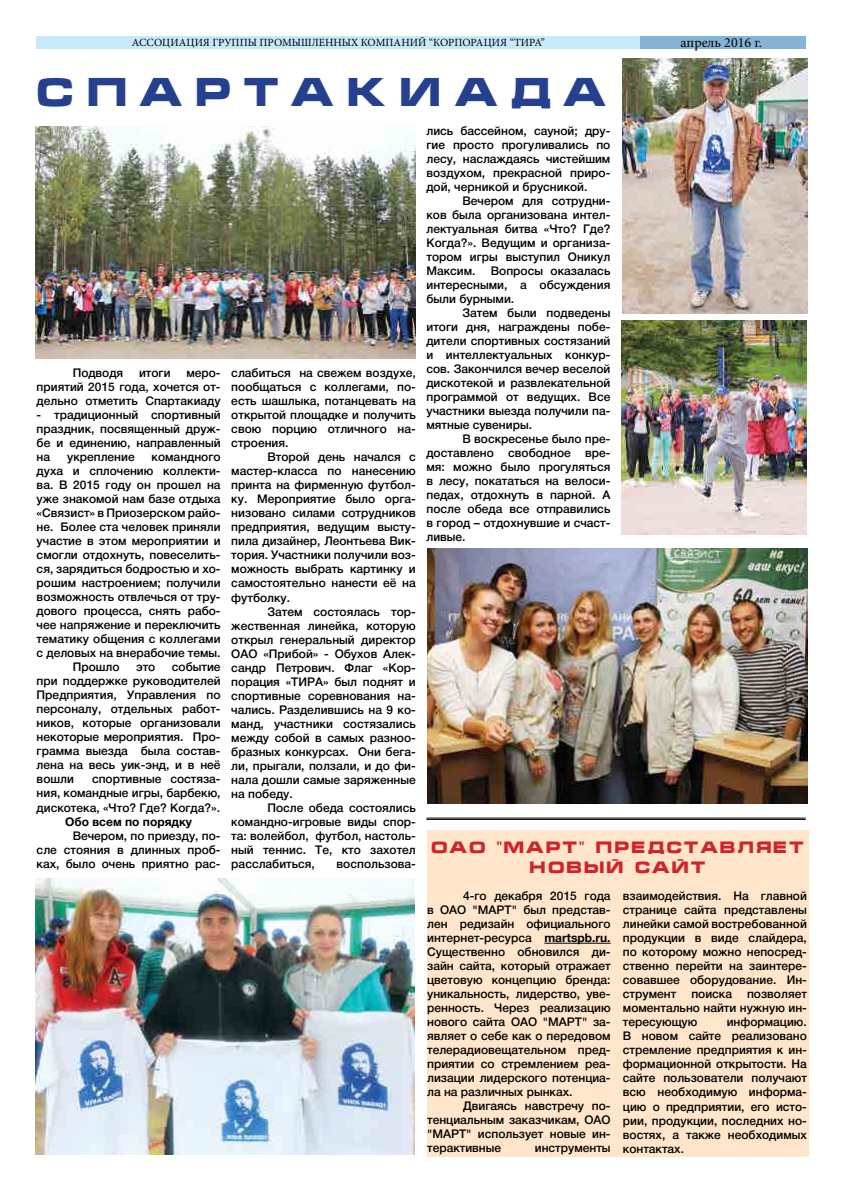
<style>
.page{position:relative;width:842px;height:1191px;background:#fff}
.page>*{position:absolute;margin:0;border:0;box-sizing:border-box;transform-origin:0 0}
.t1{font:700 39px "Micra";letter-spacing:.25em;color:#25408f}
.t2{font:700 16px/20px "Micra";letter-spacing:.06em;color:#d2232a;text-align:center}
.t3{font:14px "Minion Pro";color:#000}
.t4{font:500 12px/14px "Helvetica Neue Cyr";color:#000;text-align:justify}
.t5{font:700 12px "Helvetica Neue Cyr";color:#000}
.t6{font:11px "Minion Pro";color:#000}
.s1{font-weight:700}
</style>
<div class="page">
<div style="left:427px;top:829px;width:381px;height:327px;background:#ffe6ca"></div>
<div style="left:36px;top:36px;width:605px;height:12px;background:#c7eafb"></div>
<div style="left:641px;top:36px;width:165px;height:12px;background:#86b4d6"></div>
<img style="left:35px;top:126px;width:380px;height:232px">
<hr style="left:426px;top:819px;width:380px;height:1px;background:#000">
<hr style="left:426px;top:817px;width:380px;height:1px;background:#000">
<img style="left:35px;top:878px;width:380px;height:276px">
<img style="left:427px;top:549px;width:380px;height:254px">
<img style="left:622px;top:59px;width:185px;height:254px">
<img style="left:621px;top:321px;width:186px;height:213px">
<hr style="left:544px;top:943px;width:67px;height:1px;background:#000">
<p class="t6" style="left:132px;top:35px;width:415px">АССОЦИАЦИЯ ГРУППЫ ПРОМЫШЛЕННЫХ КОМПАНИЙ “КОРПОРАЦИЯ “ТИРА”</p>
<p class="t3" style="left:680px;top:33px;width:83px">апрель 2016 г.</p>
<h1 class="t1" style="left:35px;top:72px;width:574px">Спартакиада</h1>
<p class="t4" style="left:73px;top:366px;width:52px">Подводя</p>
<p class="t4" style="left:139px;top:366px;width:33px">итоги</p>
<p class="t4" style="left:37px;top:366px;width:185px;text-indent:150px">меро&shy;приятий 2015 года, хочется от&shy;дельно отметить Спартакиаду</p>
<p class="t4" style="left:37px;top:408px;width:185px">- традиционный спортивный праздник, посвященный друж&shy;бе и единению, направленный на</p>
<p class="t4" style="left:67px;top:450px;width:69px">укрепление</p>
<p class="t4" style="left:152px;top:450px;width:70px">командного</p>
<p class="t4" style="left:37px;top:464px;width:185px">духа и сплочению коллекти-</p>
<p class="t4" style="left:37px;top:478px;width:185px">ва. В 2015 году он прошел на</p>
<p class="t4" style="left:37px;top:492px;width:185px">уже знакомой нам базе отдыха</p>
<p class="t4" style="left:37px;top:506px;width:185px">«Связист» в Приозерском райо-</p>
<p class="t4" style="left:37px;top:520px;width:185px">не. Более ста человек приняли</p>
<p class="t4" style="left:37px;top:534px;width:185px">участие в этом мероприятии и</p>
<p class="t4" style="left:37px;top:548px;width:185px">смогли отдохнуть, повеселить-</p>
<p class="t4" style="left:37px;top:562px;width:185px">ся, зарядиться бодростью и хо-</p>
<p class="t4" style="left:37px;top:576px;width:185px">рошим настроением; получили</p>
<p class="t4" style="left:37px;top:590px;width:185px">возможность отвлечься от тру-</p>
<p class="t4" style="left:37px;top:604px;width:185px">дового процесса, снять рабо-</p>
<p class="t4" style="left:37px;top:618px;width:185px">чее напряжение и переключить</p>
<p class="t4" style="left:37px;top:632px;width:185px">тематику общения с коллегами</p>
<p class="t4" style="left:37px;top:646px;width:185px">с деловых на внерабочие темы.</p>
<p class="t4" style="left:73px;top:660px;width:48px">Прошло</p>
<p class="t4" style="left:136px;top:660px;width:21px">это</p>
<p class="t4" style="left:37px;top:660px;width:185px;text-indent:135px">событие при поддержке руководителей Предприятия, Управления по персоналу, отдельных работ&shy;ников, которые организовали некоторые мероприятия. Про&shy;грамма выезда была состав&shy;лена на весь уик-энд, и в неё вошли</p>
<p class="t4" style="left:37px;top:772px;width:185px;text-indent:55px">спортивные состяза&shy;ния, командные игры, барбекю, дискотека, «Что? Где? Когда?».</p>
<p class="t5" style="left:65px;top:814px;width:129px">Обо всем по порядку</p>
<p class="t4" style="left:37px;top:828px;width:185px;text-indent:36px">Вечером, по приезду, по&shy;сле стояния в длинных проб&shy;ках, было очень приятно рас-</p>
<p class="t4" style="left:231px;top:366px;width:186px">слабиться на свежем воздухе, пообщаться с коллегами, по&shy;есть шашлыка, потанцевать на открытой площадке и получить свою порцию отличного на&shy;строения.</p>
<p class="t4" style="left:231px;top:450px;width:186px;text-indent:36px">Второй день начался с мастер-класса по нанесению принта на фирменную футбол&shy;ку. Мероприятие было орга&shy;низовано силами сотрудников предприятия, ведущим высту&shy;пила дизайнер, Леонтьева Вик&shy;тория. Участники получили воз&shy;можность выбрать картинку и самостоятельно нанести её на футболку.</p>
<p class="t4" style="left:231px;top:604px;width:186px;text-indent:36px">Затем состоялась тор&shy;жественная линейка, которую открыл генеральный директор ОАО «Прибой» - Обухов Алек&shy;сандр Петрович. Флаг «Кор&shy;порация «ТИРА» был поднят и спортивные соревнования на&shy;чались. Разделившись на 9 ко&shy;манд, участники состязались между собой в самых разноо&shy;бразных конкурсах. Они бега&shy;ли, прыгали, ползали, и до фи&shy;нала дошли самые заряженные на победу.</p>
<p class="t4" style="left:231px;top:800px;width:186px;text-indent:36px">После обеда состоялись командно-игровые виды спор&shy;та: волейбол, футбол, настоль&shy;ный теннис. Те, кто захотел расслабиться,</p>
<p class="t4" style="left:337px;top:856px;width:81px">воспользова-</p>
<p class="t4" style="left:426px;top:124px;width:185px">лись бассейном, сауной; дру&shy;гие просто прогуливались по лесу, наслаждаясь чистейшим воздухом, прекрасной приро&shy;дой, черникой и брусникой.</p>
<p class="t4" style="left:426px;top:194px;width:185px;text-indent:36px">Вечером для сотрудни&shy;ков была организована интел&shy;лектуальная битва «Что? Где?<br>Когда?». Ведущим и организа&shy;тором игры выступил Оникул Максим.</p>
<p class="t4" style="left:426px;top:264px;width:185px;text-indent:64px">Вопросы оказалась интересными, а обсуждения были бурными.</p>
<p class="t4" style="left:426px;top:306px;width:185px;text-indent:36px">Затем были подведены итоги дня, награждены побе&shy;дители спортивных состязаний и интеллектуальных конкур&shy;сов. Закончился вечер веселой дискотекой и развлекательной программой от ведущих. Все участники выезда получили па&shy;мятные сувениры.</p>
<p class="t4" style="left:426px;top:432px;width:185px;text-indent:36px">В воскресенье было пре&shy;доставлено свободное вре&shy;мя: можно было прогуляться в лесу, покататься на велоси&shy;педах, отдохнуть в парной. А после обеда все отправились в город – отдохнувшие и счаст&shy;ливые.</p>
<h2 class="t2" style="left:430px;top:837px;width:376px">ОАО "МАРТ" представляет новый сайт</h2>
<p class="t4" style="left:427px;top:889px;width:185px;text-indent:36px">4-го декабря 2015 года в ОАО "МАРТ" был представ&shy;лен редизайн официального интернет-ресурса <span class="s1">martspb.ru.<br></span>Существенно обновился ди&shy;зайн сайта, который отражает цветовую концепцию бренда: уникальность, лидерство, уве&shy;ренность. Через реализацию нового сайта ОАО "МАРТ" за&shy;являет о себе как о передовом телерадиовещательном пред&shy;приятии со стремлением реа&shy;лизации лидерского потенциа&shy;ла на различных рынках.</p>
<p class="t4" style="left:427px;top:1099px;width:185px;text-indent:36px">Двигаясь навстречу по&shy;тенциальным заказчикам, ОАО "МАРТ" использует новые ин&shy;терактивные</p>
<p class="t4" style="left:623px;top:889px;width:185px">взаимодействия. На главной странице сайта представлены линейки самой востребованной продукции в виде слайдера, по которому можно непосред&shy;ственно перейти на заинтере&shy;совавшее оборудование. Ин&shy;струмент</p>
<p class="t4" style="left:691px;top:987px;width:42px">поиска</p>
<p class="t4" style="left:623px;top:987px;width:185px;text-indent:124px">позволяет моментально найти нужную ин&shy;тересующую</p>
<p class="t4" style="left:623px;top:1015px;width:185px;text-indent:104px">информацию.<br>В новом сайте реализовано стремление предприятия к ин&shy;формационной открытости. На сайте пользователи получают всю необходимую информа&shy;цию о предприятии, его исто&shy;рии, продукции, последних но&shy;востях, а также необходимых контактах.</p>
<p class="t4" style="left:535px;top:1141px;width:77px">инструменты</p>
</div>
